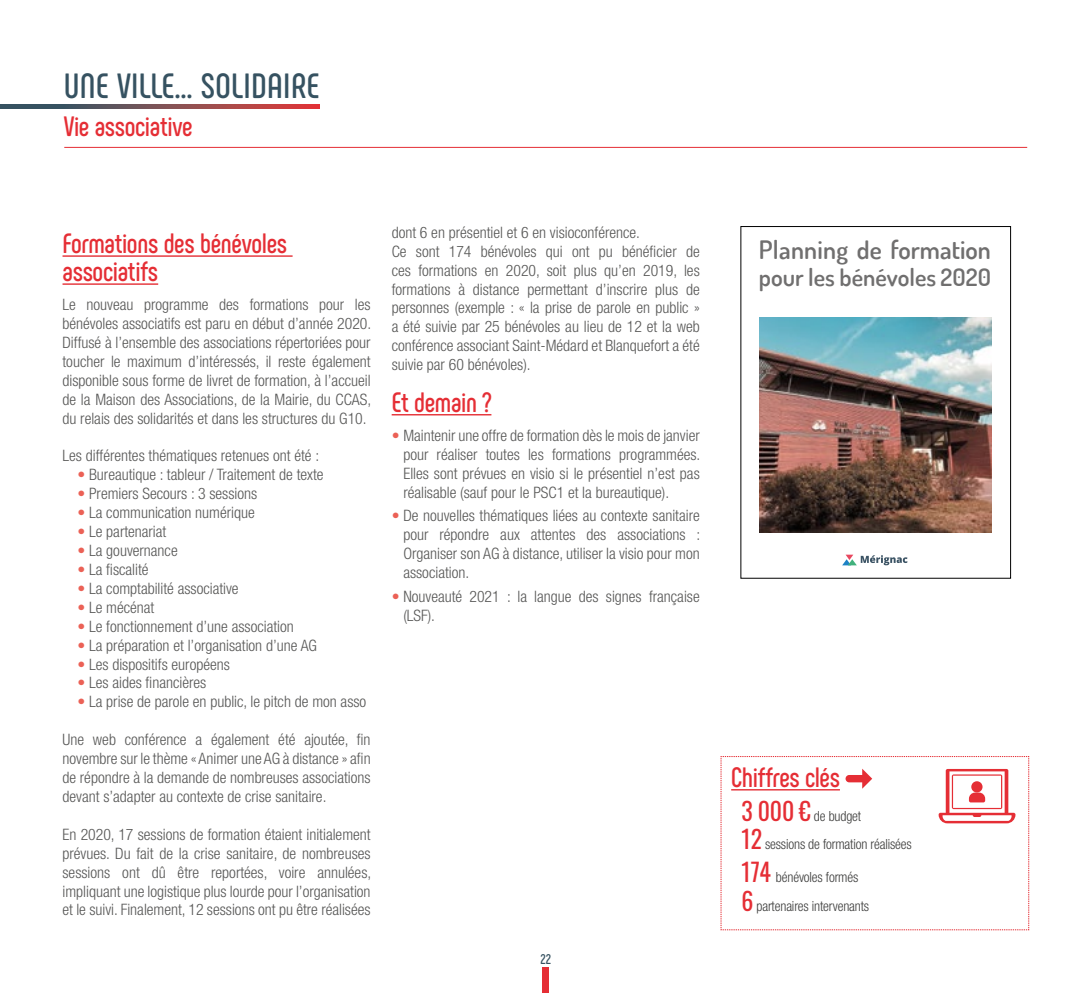
<style>
.page{position:relative;width:1092px;height:993px;background:#fff}
.page>*{position:absolute;margin:0;border:0;box-sizing:border-box;transform-origin:0 0}
.t1{font:700 35px "Phenomena";letter-spacing:.01em;color:#365261}
.t2{font:700 28px/28px "Phenomena";letter-spacing:-.01em;color:#e52e35;scale:.96 1}
.t3{font:600 25.38px "Dosis";letter-spacing:.005em;color:#706f6f}
.t4{font:600 23.97px "Dosis";color:#706f6f}
.t5{font:300 condensed 15.75px/18.9px "Helvetica Neue LT Std";color:#575756;text-align:justify}
.t6{font:300 condensed 14px/28px "Helvetica Neue LT Std";letter-spacing:-.01em;color:#3c3c3b}
.t7{font:700 14px "Phenomena";color:#365261}
.s1{color:#eb6156}
.s2{font-family:"Oswald";font-weight:400;font-stretch:normal;font-size:24.5px;color:#e52e35}
</style>
<div class="page">
<hr style="left:62px;top:255px;width:230px;height:2px;background:#e52e35">
<hr style="left:62px;top:283px;width:96px;height:2px;background:#e52e35">
<hr style="left:391px;top:414px;width:100px;height:1px;background:#e52e35">
<div style="left:542px;top:967px;width:6px;height:25px;background:#e52e35"></div>
<svg style="left:0;top:105px;width:319px;height:3px"></svg>
<hr style="left:64px;top:147px;width:963px;height:1px;background:#e52e35">
<svg style="left:842px;top:554px;width:65px;height:11px"></svg>
<img style="left:759px;top:317px;width:232px;height:215px">
<svg style="left:720px;top:756px;width:309px;height:174px"></svg>
<h1 class="t1" style="left:64px;top:64px;width:257px">UNE VILLE… SOLIDAIRE</h1>
<h2 class="t2" style="left:64px;top:112px;width:136px">Vie associative</h2>
<h2 class="t2" style="left:62px;top:229px;width:235px">Formations des bénévoles associatifs</h2>
<p class="t5" style="left:62px;top:295px;width:310px">Le nouveau programme des formations pour les bénévoles associatifs est paru en début d’année 2020.<br>Diffusé à l’ensemble des associations répertoriées pour toucher le maximum d’intéressés, il reste également disponible sous forme de livret de formation, à l’accueil de la Maison des Associations, de la Mairie, du CCAS, du relais des solidarités et dans les structures du G10.</p>
<p class="t5" style="left:62px;top:446px;width:258px">Les différentes thématiques retenues ont été :</p>
<p class="t5" style="left:77px;top:465px;width:248px"><span class="s1">•</span> Bureautique : tableur / Traitement de texte</p>
<p class="t5" style="left:77px;top:484px;width:181px"><span class="s1">•</span> Premiers Secours : 3 sessions</p>
<p class="t5" style="left:77px;top:503px;width:179px"><span class="s1">•</span> La communication numérique</p>
<p class="t5" style="left:77px;top:522px;width:90px"><span class="s1">•</span> Le partenariat</p>
<p class="t5" style="left:77px;top:540px;width:102px"><span class="s1">•</span> La gouvernance</p>
<p class="t5" style="left:77px;top:559px;width:73px"><span class="s1">•</span> La fiscalité</p>
<p class="t5" style="left:77px;top:578px;width:163px"><span class="s1">•</span> La comptabilité associative</p>
<p class="t5" style="left:77px;top:597px;width:78px"><span class="s1">•</span> Le mécénat</p>
<p class="t5" style="left:77px;top:616px;width:218px"><span class="s1">•</span> Le fonctionnement d’une association</p>
<p class="t5" style="left:77px;top:635px;width:241px"><span class="s1">•</span> La préparation et l’organisation d’une AG</p>
<p class="t5" style="left:77px;top:654px;width:154px"><span class="s1">•</span> Les dispositifs européens</p>
<p class="t5" style="left:77px;top:673px;width:130px"><span class="s1">•</span> Les aides financières</p>
<p class="t5" style="left:77px;top:692px;width:290px"><span class="s1">•</span> La prise de parole en public, le pitch de mon asso</p>
<p class="t5" style="left:62px;top:729px;width:309px">Une web conférence a également été ajoutée, fin novembre sur le thème « Animer une AG à distance » afin de répondre à la demande de nombreuses associations devant s’adapter au contexte de crise sanitaire.</p>
<p class="t5" style="left:62px;top:824px;width:310px">En 2020, 17 sessions de formation étaient initialement prévues. Du fait de la crise sanitaire, de nombreuses sessions ont dû être reportées, voire annulées, impliquant une logistique plus lourde pour l’organisation et le suivi. Finalement, 12 sessions ont pu être réalisées</p>
<p class="t5" style="left:391px;top:222px;width:310px;text-align:left">dont 6 en présentiel et 6 en visioconférence.<br>Ce sont 174 bénévoles qui ont pu bénéficier de ces formations en 2020, soit plus qu’en 2019, les formations à distance permettant d’inscrire plus de personnes (exemple : « la prise de parole en public » a été suivie par 25 bénévoles au lieu de 12 et la web conférence associant Saint-Médard et Blanquefort a été suivie par 60 bénévoles).</p>
<h2 class="t2" style="left:391px;top:388px;width:105px">Et demain ?</h2>
<p class="t5" style="left:403px;top:425px;width:298px;text-indent:-12px"><span class="s1">•</span> Maintenir une offre de formation dès le mois de janvier pour réaliser toutes les formations programmées.<br>Elles sont prévues en visio si le présentiel n’est pas réalisable (sauf pour le PSC1 et la bureautique).</p>
<p class="t5" style="left:403px;top:506px;width:298px;text-indent:-12px"><span class="s1">•</span> De nouvelles thématiques liées au contexte sanitaire pour répondre aux attentes des associations :<br>Organiser son AG à distance, utiliser la visio pour mon association.</p>
<p class="t5" style="left:403px;top:586px;width:298px;text-indent:-12px"><span class="s1">•</span> Nouveauté 2021 : la langue des signes française (LSF).</p>
<p class="t7" style="left:540px;top:950px;width:12px">22</p>
<h3 class="t3" style="left:758px;top:233px;width:233px">Planning de formation</h3>
<h3 class="t4" style="left:758px;top:261px;width:233px">pour les bénévoles 2020</h3>
<h2 class="t2" style="left:731px;top:763px;width:115px">Chiffres clés</h2>
<p class="t6" style="left:741px;top:802px;width:172px"><span class="s2">3 000 €</span> de budget<br><span class="s2">12</span> sessions de formation réalisées</p>
<p class="t6" style="left:741px;top:863px;width:129px"><span class="s2">174</span> bénévoles formés<br><span class="s2">6</span> partenaires intervenants</p>
</div>
